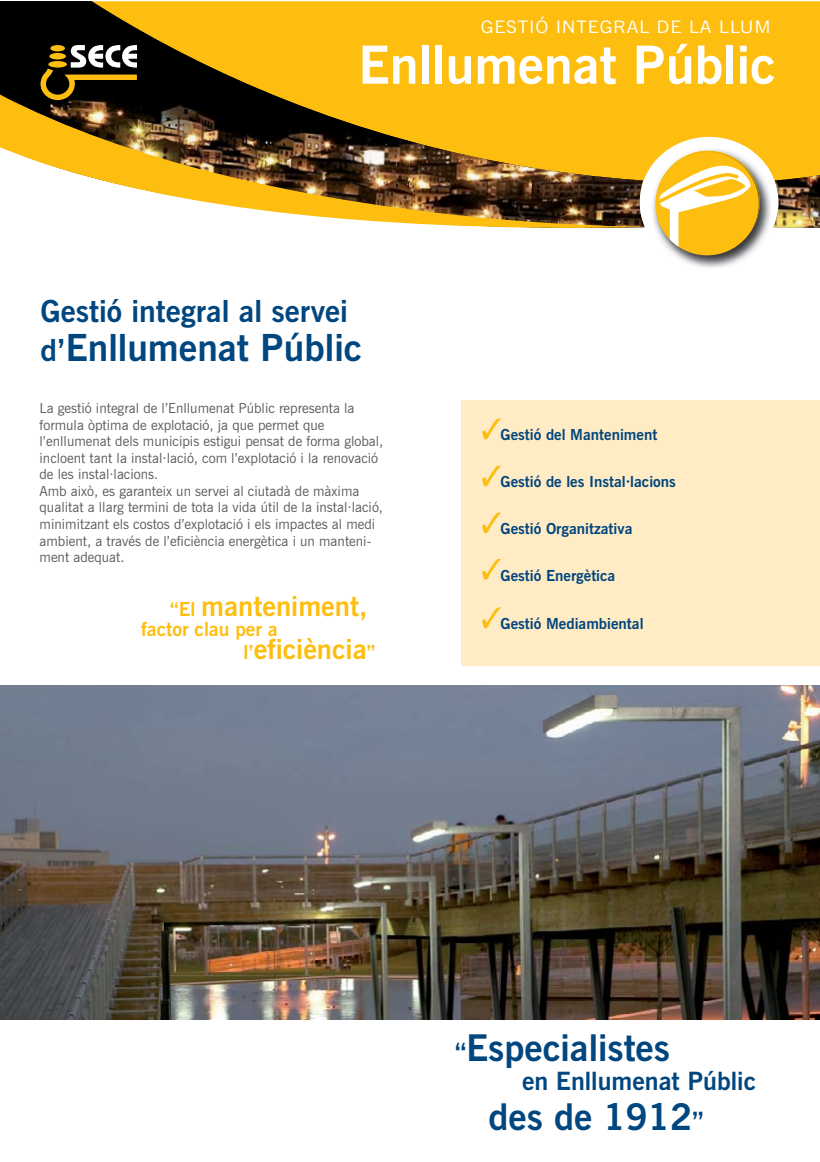
<style>
.page{position:relative;width:820px;height:1162px;background:#fff}
.page>*{position:absolute;margin:0;border:0;box-sizing:border-box;transform-origin:0 0}
.t1{font:700 52.35px "News Gothic BT";color:#fff}
.t2{font:700 37.2px "News Gothic BT";color:#00467f}
.t3{font:700 36.75px "News Gothic BT";color:#00467f}
.t4{font:700 30.3px "News Gothic BT";color:#00467f}
.t5{font:700 27.6px "News Gothic BT";color:#febe10}
.t6{font:700 25.05px "News Gothic BT";color:#00467f}
.t7{font:700 19.35px "News Gothic BT";color:#febe10}
.t8{font:17.1px "News Gothic BT";letter-spacing:.04em;color:#fff;scale:1.12 1}
.t9{font:700 15.15px "News Gothic BT";color:#00467f}
.t10{font:13.8px/16.5px "News Gothic BT";color:#58595b}
.s1{font-size:30.3px}
.s2{font-size:19.35px}
.s3{font-size:25.05px}
</style>
<div class="page">
<img style="left:0;top:685px;width:819px;height:335px">
<div style="left:461px;top:400px;width:358px;height:265px;background:#ffebc4"></div>
<img style="left:0;top:1px;width:819px;height:227px">
<img style="left:0;top:80px;width:646px;height:148px">
<div style="left:639px;top:137px;width:139px;height:131px;background:#fff;border-radius:50%"></div>
<img style="left:669px;top:147px;width:102px;height:65px">
<svg style="left:40px;top:45px;width:97px;height:55px;background:#564b2c"></svg>
<div style="left:50px;top:45px;width:15px;height:6px;background:#febe10;border-radius:50%"></div>
<img style="left:675px;top:148px;width:95px;height:119px">
<div style="left:655px;top:152px;width:103px;height:103px;background:#febe10;border-radius:50%"></div>
<svg style="left:649px;top:148px;width:102px;height:107px"></svg>
<svg style="left:482px;top:418px;width:18px;height:21px"></svg>
<svg style="left:482px;top:512px;width:18px;height:21px"></svg>
<svg style="left:482px;top:607px;width:18px;height:21px"></svg>
<svg style="left:482px;top:558px;width:18px;height:21px"></svg>
<svg style="left:482px;top:465px;width:18px;height:21px"></svg>
<p class="t8" style="left:480px;top:21px;width:260px">GESTIÓ INTEGRAL DE LA LLUM</p>
<h1 class="t1" style="left:358px;top:46px;width:418px">Enllumenat Públic</h1>
<h3 class="t4" style="left:41px;top:300px;width:309px">Gestió integral al servei</h3>
<h2 class="t2" style="left:41px;top:334px;width:323px"><span class="s1">d’</span>Enllumenat Públic</h2>
<p class="t10" style="left:40px;top:401px;width:345px">La gestió integral de l’Enllumenat Públic representa la formula òptima de explotació, ja que permet que l’enllumenat dels municipis estigui pensat de forma global, incloent tant la instal·lació, com l’explotació i la renovació de les instal·lacions.<br>Amb això, es garanteix un servei al ciutadà de màxima qualitat a llarg termini de tota la vida útil de la instal·lació, minimitzant els costos d’explotació i els impactes al medi ambient, a través de l’eficiència energètica i un manteni&shy;ment adequat.</p>
<h3 class="t5" style="left:170px;top:596px;width:198px"><span class="s2">“El</span> manteniment,</h3>
<h3 class="t7" style="left:141px;top:621px;width:138px">factor clau per a</h3>
<h3 class="t5" style="left:243px;top:639px;width:133px"><span class="s2">l’</span>eficiència<span class="s2">”</span></h3>
<p class="t9" style="left:500px;top:429px;width:158px">Gestió del Manteniment</p>
<p class="t9" style="left:500px;top:476px;width:177px">Gestió de les Instal·lacions</p>
<p class="t9" style="left:500px;top:523px;width:133px">Gestió Organitzativa</p>
<p class="t9" style="left:500px;top:569px;width:116px">Gestió Energètica</p>
<p class="t9" style="left:500px;top:618px;width:144px">Gestió Mediambiental</p>
<h3 class="t3" style="left:455px;top:1034px;width:216px"><span class="s3">“</span>Especialistes</h3>
<h3 class="t6" style="left:521px;top:1071px;width:235px">en Enllumenat Públic</h3>
<h3 class="t3" style="left:488px;top:1103px;width:216px">des de 1912<span class="s3">”</span></h3>
</div>
